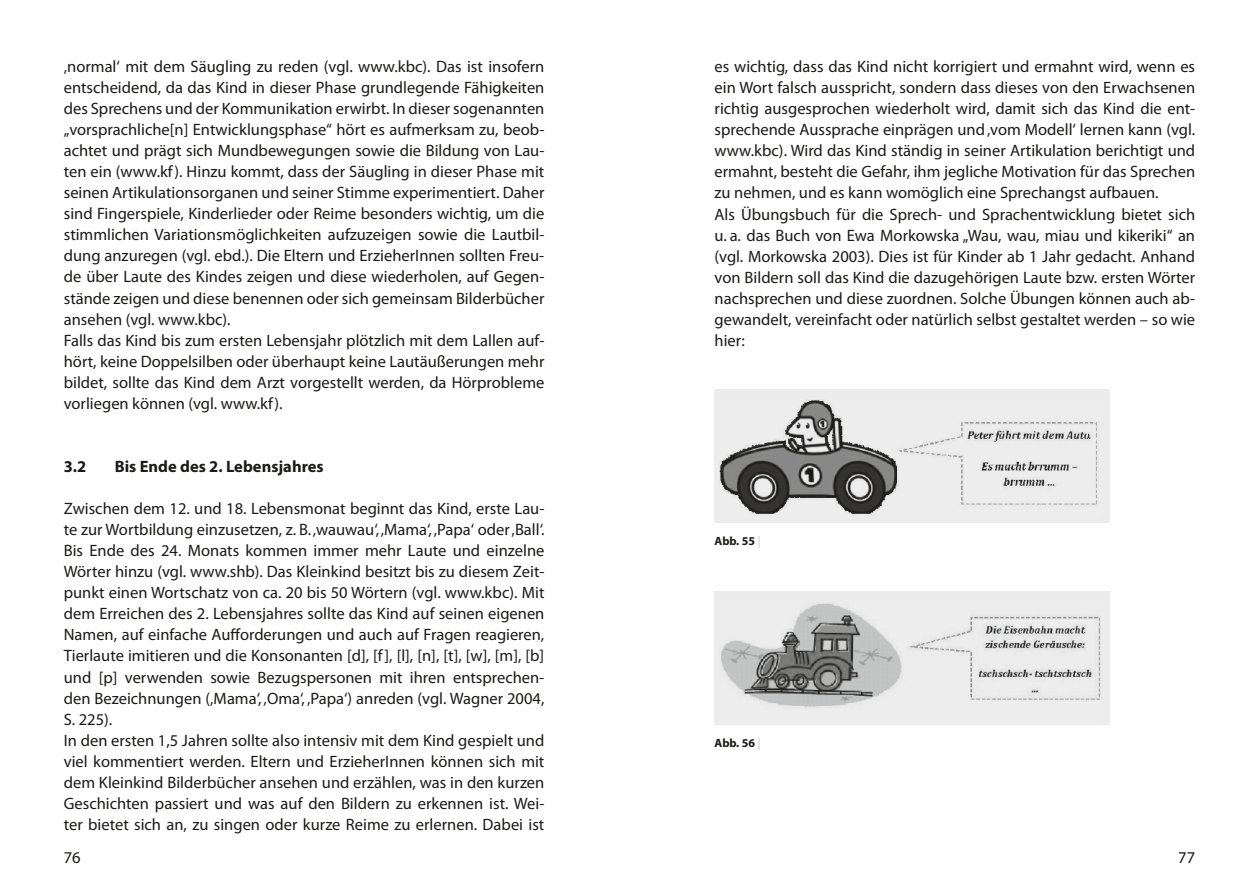
<style>
.page{position:relative;width:1259px;height:893px;background:#fff}
.page>*{position:absolute;margin:0;border:0;box-sizing:border-box;transform-origin:0 0}
.t1{font:16.5px/21px "Myriad Pro Regular 2";color:#1a1a18}
.t2{font:16.5px "Myriad Pro Bold 2";color:#1a1a18}
.t3{font:12px "Myriad Pro Bold 2";color:#1a1a18}
.s1{color:#dadada}
</style>
<div class="page">
<div style="left:714px;top:389px;width:396px;height:134px;background:#ececed"></div>
<img style="left:720px;top:400px;width:377px;height:114px">
<div style="left:714px;top:591px;width:396px;height:134px;background:#ececed"></div>
<img style="left:721px;top:603px;width:380px;height:105px">
<p class="t1" style="left:64px;top:56px;width:482px">‚normal‘ mit dem Säugling zu reden (vgl. www.kbc). Das ist insofern entscheidend, da das Kind in dieser Phase grundlegende Fähigkeiten des Sprechens und der Kommunikation erwirbt. In dieser sogenannten „vorsprachliche[n] Entwicklungsphase“ hört es aufmerksam zu, beob&shy;achtet und prägt sich Mundbewegungen sowie die Bildung von Lau&shy;ten ein (www.kf). Hinzu kommt, dass der Säugling in dieser Phase mit seinen Artikulationsorganen und seiner Stimme experimentiert. Daher sind Fingerspiele, Kinderlieder oder Reime besonders wichtig, um die stimmlichen Variationsmöglichkeiten aufzuzeigen sowie die Lautbil&shy;dung anzuregen (vgl. ebd.). Die Eltern und ErzieherInnen sollten Freu&shy;de über Laute des Kindes zeigen und diese wiederholen, auf Gegen&shy;stände zeigen und diese benennen oder sich gemeinsam Bilderbücher ansehen (vgl. www.kbc).<br>Falls das Kind bis zum ersten Lebensjahr plötzlich mit dem Lallen auf&shy;hört, keine Doppelsilben oder überhaupt keine Lautäußerungen mehr bildet, sollte das Kind dem Arzt vorgestellt werden, da Hörprobleme vorliegen können (vgl. www.kf).</p>
<p class="t2" style="left:64px;top:456px;width:24px">3.2</p>
<p class="t2" style="left:115px;top:456px;width:210px">Bis Ende des 2. Lebensjahres</p>
<p class="t1" style="left:64px;top:498px;width:482px">Zwischen dem 12. und 18. Lebensmonat beginnt das Kind, erste Lau&shy;te zur Wortbildung einzusetzen, z. B. ‚wauwau‘, ‚Mama‘, ‚Papa‘ oder ‚Ball‘.<br>Bis Ende des 24. Monats kommen immer mehr Laute und einzelne Wörter hinzu (vgl. www.shb). Das Kleinkind besitzt bis zu diesem Zeit&shy;punkt einen Wortschatz von ca. 20 bis 50 Wörtern (vgl. www.kbc). Mit dem Erreichen des 2. Lebensjahres sollte das Kind auf seinen eigenen Namen, auf einfache Aufforderungen und auch auf Fragen reagieren, Tierlaute imitieren und die Konsonanten [d], [f], [l], [n], [t], [w], [m], [b] und [p] verwenden sowie Bezugspersonen mit ihren entsprechen&shy;den Bezeichnungen (‚Mama‘, ‚Oma‘, ‚Papa‘) anreden (vgl. Wagner 2004, S. 225).<br>In den ersten 1,5 Jahren sollte also intensiv mit dem Kind gespielt und viel kommentiert werden. Eltern und ErzieherInnen können sich mit dem Kleinkind Bilderbücher ansehen und erzählen, was in den kurzen Geschichten passiert und was auf den Bildern zu erkennen ist. Wei&shy;ter bietet sich an, zu singen oder kurze Reime zu erlernen. Dabei ist</p>
<p class="t1" style="left:714px;top:56px;width:482px">es wichtig, dass das Kind nicht korrigiert und ermahnt wird, wenn es ein Wort falsch ausspricht, sondern dass dieses von den Erwachsenen richtig ausgesprochen wiederholt wird, damit sich das Kind die ent&shy;sprechende Aussprache einprägen und ‚vom Modell‘ lernen kann (vgl. www.kbc). Wird das Kind ständig in seiner Artikulation berichtigt und ermahnt, besteht die Gefahr, ihm jegliche Motivation für das Sprechen zu nehmen, und es kann womöglich eine Sprechangst aufbauen.<br>Als Übungsbuch für die Sprech- und Sprachentwicklung bietet sich u. a. das Buch von Ewa Morkowska „Wau, wau, miau und kikeriki“ an (vgl. Morkowska 2003). Dies ist für Kinder ab 1 Jahr gedacht. Anhand von Bildern soll das Kind die dazugehörigen Laute bzw. ersten Wörter nachsprechen und diese zuordnen. Solche Übungen können auch ab&shy;gewandelt, vereinfacht oder natürlich selbst gestaltet werden – so wie hier:</p>
<p class="t3" style="left:714px;top:533px;width:48px">Abb. 55 <span class="s1">|</span></p>
<p class="t3" style="left:714px;top:735px;width:48px">Abb. 56 <span class="s1">|</span></p>
<p class="t1" style="left:64px;top:847px;width:18px">76</p>
<p class="t1" style="left:1178px;top:847px;width:18px">77</p>
</div>
